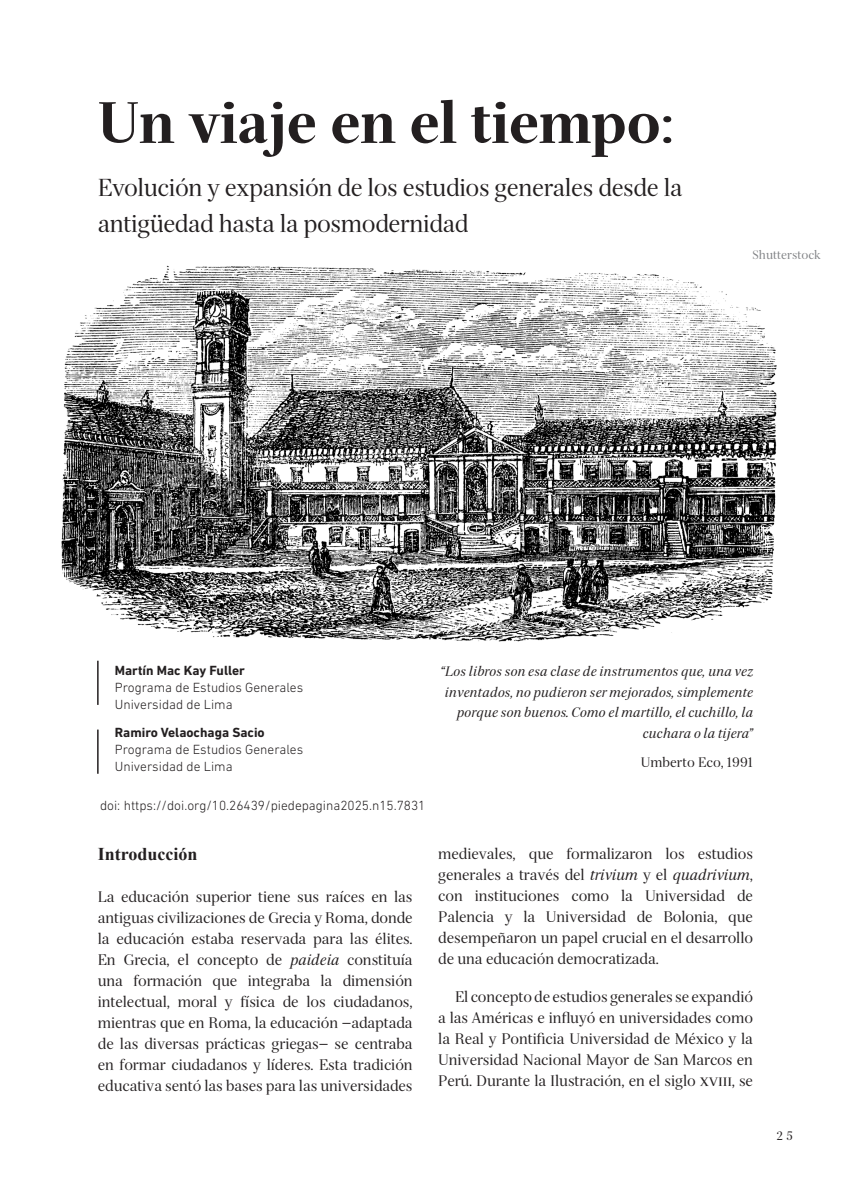
<style>
.page{position:relative;width:851px;height:1191px;background:#fff}
.page>*{position:absolute;margin:0;border:0;box-sizing:border-box;transform-origin:0 0}
.ENCABEZADO_TITULO{font:900 57px "Serif 72 Beta";color:#231f20}
.Bajada_titulo{font:24px/36px "Serif 72 Beta";letter-spacing:-.02em;color:#231f20}
.t1{font:700 18px "Times New Roman";color:#231f20}
.Parrafo{font:15px/21px "Serif 72 Beta";letter-spacing:-.01em;color:#231f20;text-align:justify}
.PARRAFO_EDITORIAL{font:italic 13.5px/20.5px "Serif 72 Beta";color:#231f20;text-align:right}
.Filiacion{font:300 13.5px "DIN Next LT Pro";color:#231f20}
.Filiacion-2{font:700 13.5px "DIN Next LT Pro";color:#231f20}
.t2{font:13.5px "Serif 72 Beta";color:#231f20}
.PARRAFO_EDITORIAL-2{font:12px "Serif 72 Beta";color:#808285}
.t3{font:12px "Serif 72 Beta";color:#231f20}
.s1{font-style:italic}
</style>
<div class="page">
<hr style="left:97px;top:660px;width:2px;height:45px;background:#231f20">
<hr style="left:97px;top:729px;width:2px;height:44px;background:#231f20">
<img style="left:61px;top:265px;width:716px;height:377px">
<p class="ENCABEZADO_TITULO" style="left:98px;top:88px;width:577px">Un viaje en el tiempo:</p>
<p class="Bajada_titulo" style="left:98px;top:169px;width:586px">Evolución y expansión de los estudios generales desde la antigüedad hasta la posmodernidad</p>
<p class="PARRAFO_EDITORIAL-2" style="left:752px;top:248px;width:70px">Shutterstock</p>
<p class="Filiacion-2" style="left:115px;top:662px;width:132px">Martín Mac Kay Fuller</p>
<p class="Filiacion" style="left:115px;top:680px;width:190px">Programa de Estudios Generales</p>
<p class="Filiacion" style="left:115px;top:697px;width:119px">Universidad de Lima</p>
<p class="Filiacion-2" style="left:115px;top:725px;width:151px">Ramiro Velaochaga Sacio</p>
<p class="Filiacion" style="left:115px;top:742px;width:190px">Programa de Estudios Generales</p>
<p class="Filiacion" style="left:115px;top:759px;width:119px">Universidad de Lima</p>
<p class="Filiacion" style="left:100px;top:798px;width:327px">doi: https://doi.org/10.26439/piedepagina2025.n15.7831</p>
<p class="t1" style="left:98px;top:841px;width:101px">Introducción</p>
<p class="Parrafo" style="left:98px;top:886px;width:316px">La educación superior tiene sus raíces en las antiguas civilizaciones de Grecia y Roma, donde la educación estaba reservada para las élites.<br>En Grecia, el concepto de <span class="s1">paideia</span> constituía una formación que integraba la dimensión intelectual, moral y física de los ciudadanos, mientras que en Roma, la educación —adaptada de las diversas prácticas griegas— se centraba en formar ciudadanos y líderes. Esta tradición educativa sentó las bases para las universidades</p>
<p class="PARRAFO_EDITORIAL" style="left:440px;top:661px;width:316px">“Los libros son esa clase de instrumentos que, una vez inventados, no pudieron ser mejorados, simplemente porque son buenos. Como el martillo, el cuchillo, la cuchara o la tijera”</p>
<p class="t2" style="left:640px;top:753px;width:114px">Umberto Eco, 1991</p>
<p class="Parrafo" style="left:438px;top:843px;width:316px">medievales, que formalizaron los estudios generales a través del <span class="s1">trivium</span> y el <span class="s1">quadrivium</span>, con instituciones como la Universidad de Palencia y la Universidad de Bolonia, que desempeñaron un papel crucial en el desarrollo de una educación democratizada.</p>
<p class="Parrafo" style="left:438px;top:986px;width:316px;text-indent:17px">El concepto de estudios generales se expandió a las Américas e influyó en universidades como la Real y Pontificia Universidad de México y la Universidad Nacional Mayor de San Marcos en Perú. Durante la Ilustración, en el siglo xviii, se</p>
<p class="t3" style="left:776px;top:1129px;width:17px">2 5</p>
</div>
